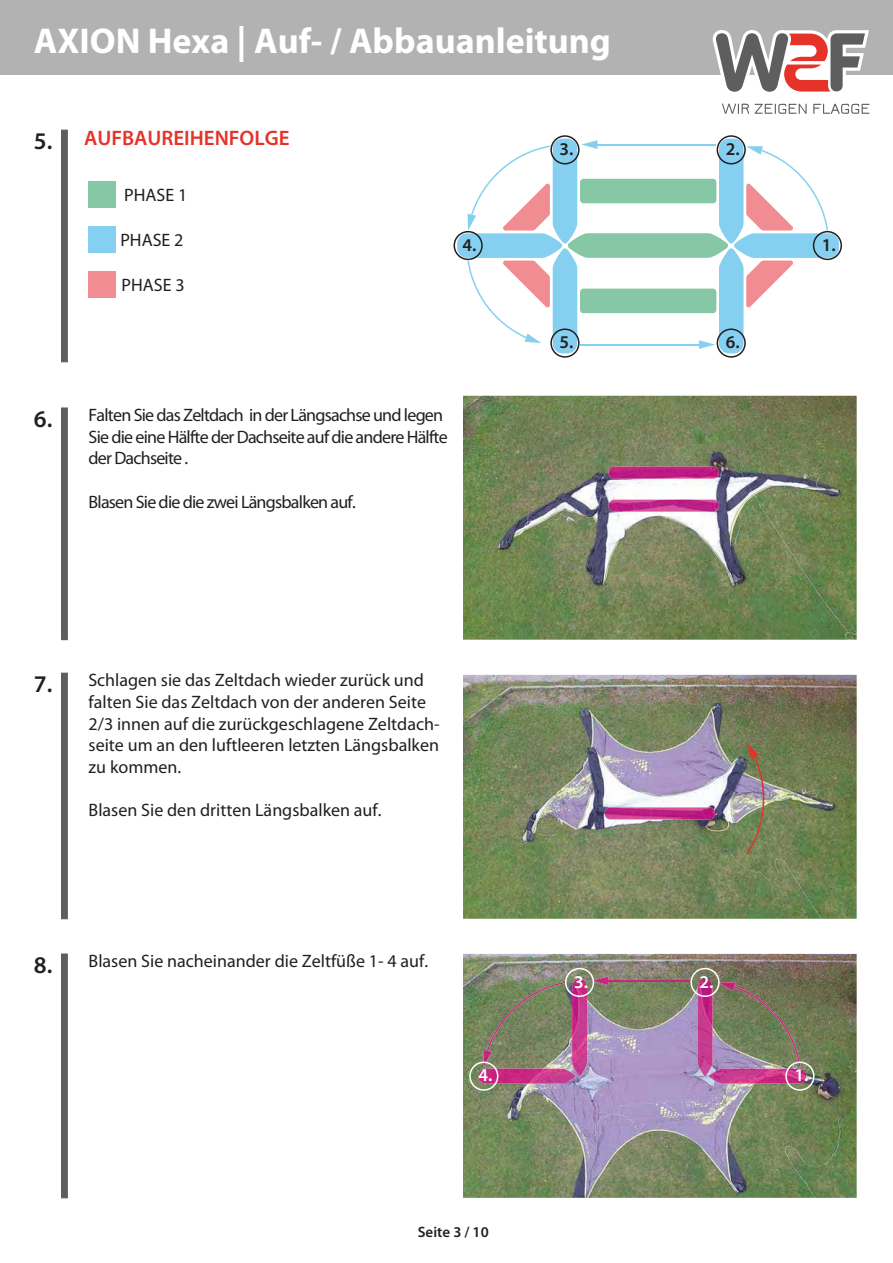
<style>
.page{position:relative;width:893px;height:1263px;background:#fff}
.page>*{position:absolute;margin:0;border:0;box-sizing:border-box;transform-origin:0 0}
.t1{font:700 36px "Myriad Pro";color:#fff}
.t2{font:600 24px "Myriad Pro";color:#231f20}
.t3{font:600 21px "Myriad Pro";color:#e63329}
.t4{font:18px/21.6px "Myriad Pro";color:#231f20}
.t5{font:18px/21.6px "Myriad Pro";letter-spacing:-.045em;color:#231f20}
.t6{font:600 18px "Myriad Pro";color:#231f20}
.t7{font:600 18px "Myriad Pro";color:#fff}
.t8{font:600 15px "Myriad Pro";color:#231f20}
.s1{font-weight:600;font-size:24px}
</style>
<div class="page">
<div style="left:0;top:0;width:893px;height:75px;background:#b3b2b2"></div>
<svg style="left:722px;top:104px;width:27px;height:10px"></svg>
<svg style="left:755px;top:104px;width:51px;height:10px"></svg>
<svg style="left:813px;top:104px;width:56px;height:10px"></svg>
<svg style="left:713px;top:30px;width:156px;height:62px"></svg>
<img style="left:463px;top:396px;width:394px;height:244px">
<div style="left:61px;top:408px;width:7px;height:232px;background:#5f5e5e;border:1px solid #5f5e5e"></div>
<div style="left:61px;top:673px;width:7px;height:246px;background:#5f5e5e;border:1px solid #5f5e5e"></div>
<div style="left:61px;top:954px;width:7px;height:244px;background:#5f5e5e;border:1px solid #5f5e5e"></div>
<div style="left:89px;top:181px;width:27px;height:27px;background:#86c7a5"></div>
<div style="left:89px;top:226px;width:27px;height:27px;background:#85d0f1"></div>
<div style="left:89px;top:271px;width:27px;height:27px;background:#f18d92"></div>
<svg style="left:457px;top:139px;width:382px;height:214px"></svg>
<img style="left:608px;top:467px;width:111px;height:12px">
<img style="left:608px;top:500px;width:111px;height:12px">
<div style="left:61px;top:130px;width:7px;height:232px;background:#5f5e5e;border:1px solid #5f5e5e"></div>
<img style="left:463px;top:675px;width:394px;height:244px">
<img style="left:605px;top:807px;width:110px;height:12px">
<img style="left:463px;top:954px;width:394px;height:244px">
<img style="left:709px;top:1069px;width:97px;height:15px">
<img style="left:697px;top:979px;width:15px;height:97px">
<img style="left:478px;top:1069px;width:98px;height:15px">
<img style="left:572px;top:979px;width:15px;height:97px">
<img style="left:608px;top:980px;width:82px;height:2px">
<img style="left:593px;top:976px;width:15px;height:9px">
<img style="left:734px;top:986px;width:67px;height:81px">
<img style="left:718px;top:982px;width:17px;height:9px">
<img style="left:487px;top:982px;width:79px;height:69px">
<img style="left:483px;top:1050px;width:9px;height:17px">
<div style="left:785px;top:1062px;width:29px;height:29px;border:2px solid #fff;border-radius:50%"></div>
<div style="left:469px;top:1062px;width:29px;height:29px;border:2px solid #fff;border-radius:50%"></div>
<div style="left:690px;top:968px;width:30px;height:29px;border:2px solid #fff;border-radius:50%"></div>
<div style="left:565px;top:968px;width:29px;height:29px;border:2px solid #fff;border-radius:50%"></div>
<div style="left:813px;top:231px;width:29px;height:29px;border:2px solid #231f20;border-radius:50%"></div>
<div style="left:453px;top:231px;width:30px;height:29px;border:2px solid #231f20;border-radius:50%"></div>
<div style="left:716px;top:135px;width:30px;height:29px;border:2px solid #231f20;border-radius:50%"></div>
<div style="left:550px;top:135px;width:29px;height:29px;border:2px solid #231f20;border-radius:50%"></div>
<div style="left:716px;top:328px;width:30px;height:30px;border:2px solid #231f20;border-radius:50%"></div>
<div style="left:550px;top:328px;width:29px;height:30px;border:2px solid #231f20;border-radius:50%"></div>
<svg style="left:747px;top:743px;width:22px;height:111px"></svg>
<h1 class="t1" style="left:34px;top:18px;width:578px">AXION Hexa | Auf- / Abbauanleitung</h1>
<h2 class="t2" style="left:34px;top:125px;width:20px">5.</h2>
<h2 class="t2" style="left:34px;top:403px;width:20px">6.</h2>
<p class="t3" style="left:84px;top:125px;width:207px">AUFBAUREIHENFOLGE</p>
<p class="t4" style="left:124px;top:184px;width:65px">PHASE 1</p>
<p class="t4" style="left:120px;top:229px;width:65px">PHASE 2</p>
<p class="t4" style="left:121px;top:274px;width:65px">PHASE 3</p>
<p class="t6" style="left:559px;top:138px;width:15px">3.</p>
<p class="t6" style="left:726px;top:138px;width:15px">2.</p>
<p class="t6" style="left:463px;top:233px;width:15px">4.</p>
<p class="t6" style="left:822px;top:233px;width:15px">1.</p>
<p class="t6" style="left:559px;top:331px;width:15px">5.</p>
<p class="t6" style="left:726px;top:331px;width:15px">6.</p>
<p class="t5" style="left:89px;top:404px;width:361px">Falten Sie das Zeltdach in der Längsachse und legen<br>Sie die eine Hälfte der Dachseite auf die andere Hälfte der Dachseite .</p>
<p class="t5" style="left:89px;top:490px;width:269px">Blasen Sie die die zwei Längsbalken auf.</p>
<h2 class="t2" style="left:34px;top:669px;width:20px">7.</h2>
<p class="t4" style="left:89px;top:669px;width:352px">Schlagen sie das Zeltdach wieder zurück und falten Sie das Zeltdach von der anderen Seite 2/3 innen auf die zurückgeschlagene Zeltdach&shy;seite um an den luftleeren letzten Längsbalken zu kommen.</p>
<p class="t4" style="left:89px;top:799px;width:294px">Blasen Sie den dritten Längsbalken auf.</p>
<p class="t4" style="left:34px;top:950px;width:396px"><span class="s1">8.</span> Blasen Sie nacheinander die Zeltfüße 1- 4 auf.</p>
<p class="t7" style="left:574px;top:970px;width:15px">3.</p>
<p class="t7" style="left:699px;top:970px;width:15px">2.</p>
<p class="t7" style="left:478px;top:1064px;width:15px">4.</p>
<p class="t7" style="left:794px;top:1064px;width:15px">1.</p>
<p class="t8" style="left:418px;top:1222px;width:72px">Seite 3 / 10</p>
</div>
